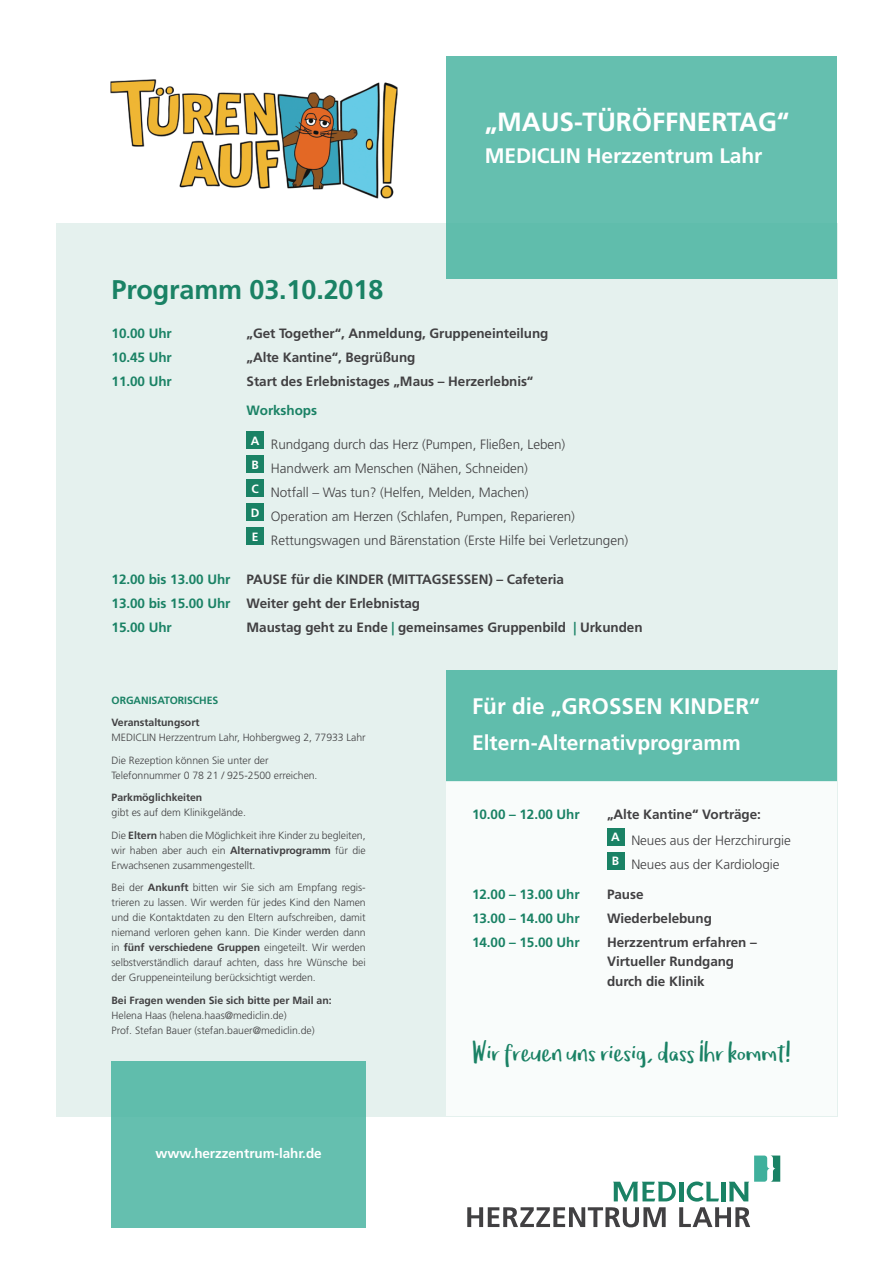
<style>
.page{position:relative;width:893px;height:1263px;background:#fff}
.page>*{position:absolute;margin:0;border:0;box-sizing:border-box;transform-origin:0 0}
.t1{font:27px "Om Telolet Om";color:#1a8265}
.t2{font:700 27px "Frutiger LT";letter-spacing:-.005em;color:#1a8265}
.t3{font:700 26.25px "Frutiger LT";letter-spacing:-.005em;color:#fff}
.t4{font:700 22.5px "Frutiger LT";color:#fff}
.t5{font:700 21px "Frutiger LT";letter-spacing:-.005em;color:#fff}
.t6{font:700 13.5px/24px "Frutiger LT";letter-spacing:-.005em;color:#414042}
.t7{font:300 13.5px/24px "Frutiger LT";letter-spacing:-.005em;color:#414042}
.t8{font:700 13.5px "Frutiger LT";letter-spacing:-.005em;color:#1a8265}
.t9{font:700 13.5px "Frutiger LT";letter-spacing:-.005em;color:#fff}
.t10{font:300 10.5px/15px "Frutiger LT";letter-spacing:-.005em;color:#414042}
.t11{font:700 10.5px "Frutiger LT";letter-spacing:-.005em;color:#414042}
.t12{font:700 10.5px "Frutiger LT";color:#1a8265}
.s1{color:#1a8265}
.s2{font-weight:700}
</style>
<div class="page">
<img style="left:110px;top:79px;width:288px;height:120px">
<div style="left:56px;top:223px;width:781px;height:893px;background:#e5f1ee"></div>
<div style="left:112px;top:1061px;width:254px;height:167px;background:#65bfaf"></div>
<div style="left:446px;top:56px;width:391px;height:223px;background:#65bfaf"></div>
<svg style="left:467px;top:1207px;width:283px;height:20px"></svg>
<hr style="left:679px;top:1182px;width:4px;height:19px;background:#1a8265">
<svg style="left:687px;top:1181px;width:32px;height:20px"></svg>
<hr style="left:721px;top:1182px;width:4px;height:19px;background:#1a8265">
<svg style="left:613px;top:1182px;width:63px;height:19px"></svg>
<svg style="left:729px;top:1155px;width:51px;height:46px"></svg>
<div style="left:247px;top:432px;width:17px;height:17px;background:#1a8265"></div>
<div style="left:247px;top:456px;width:17px;height:17px;background:#1a8265"></div>
<div style="left:247px;top:480px;width:17px;height:17px;background:#1a8265"></div>
<div style="left:247px;top:504px;width:17px;height:17px;background:#1a8265"></div>
<div style="left:247px;top:528px;width:17px;height:17px;background:#1a8265"></div>
<div style="left:446px;top:670px;width:391px;height:111px;background:#60bdac"></div>
<div style="left:446px;top:781px;width:391px;height:335px;background:#fff"></div>
<div style="left:607px;top:828px;width:17px;height:17px;background:#1a8265"></div>
<div style="left:607px;top:852px;width:17px;height:17px;background:#1a8265"></div>
<h2 class="t3" style="left:485px;top:106px;width:306px">„MAUS-TÜRÖFFNERTAG“</h2>
<h3 class="t5" style="left:485px;top:143px;width:279px">MediClin Herzzentrum Lahr</h3>
<h1 class="t2" style="left:112px;top:274px;width:273px">Programm 03.10.2018</h1>
<p class="t8" style="left:112px;top:325px;width:62px">10.00 Uhr</p>
<p class="t6" style="left:247px;top:321px;width:303px">„Get Together“, Anmeldung, Gruppeneinteilung</p>
<p class="t8" style="left:112px;top:349px;width:62px">10.45 Uhr</p>
<p class="t6" style="left:247px;top:345px;width:170px">„Alte Kantine“, Begrüßung</p>
<p class="t8" style="left:112px;top:373px;width:62px">11.00 Uhr</p>
<p class="t6" style="left:247px;top:369px;width:288px">Start des Erlebnistages „Maus – Herzerlebnis“</p>
<p class="t8" style="left:247px;top:402px;width:72px">Workshops</p>
<p class="t7" style="left:251px;top:432px;width:379px"><sup>A</sup> Rundgang durch das Herz (Pumpen, Fließen, Leben)<br><sup>B</sup> Handwerk am Menschen (Nähen, Schneiden)<br><sup>C</sup> Notfall – Was tun? (Helfen, Melden, Machen)<br><sup>D</sup> Operation am Herzen (Schlafen, Pumpen, Reparieren)<br><sup>E</sup> Rettungswagen und Bärenstation (Erste Hilfe bei Verletzungen)</p>
<p class="t6" style="left:112px;top:567px;width:454px"><span class="s1">12.00 bis 13.00 Uhr</span> PAUSE für die KINDER (MITTAGSESSEN) – Cafeteria<br><span class="s1">13.00 bis 15.00 Uhr</span> Weiter geht der Erlebnistag<br><span class="s1">15.00 Uhr</span></p>
<p class="t6" style="left:247px;top:615px;width:397px">Maustag geht zu Ende <span class="s1">|</span> gemeinsames Gruppenbild <span class="s1">|</span> Urkunden</p>
<p class="t12" style="left:112px;top:694px;width:16px">Organ</p>
<p class="t12" style="left:149px;top:694px;width:11px">isator</p>
<p class="t12" style="left:184px;top:694px;width:10px">isches</p>
<p class="t11" style="left:112px;top:716px;width:89px">Veranstaltungsort</p>
<p class="t10" style="left:112px;top:726px;width:256px;line-height:22.5px">MediClin Herzzentrum Lahr, Hohbergweg 2, 77933 Lahr<br>Die Rezeption können Sie unter der</p>
<p class="t10" style="left:112px;top:768px;width:207px">Telefonnummer 0 78 21 / 925-2500 erreichen.</p>
<p class="t11" style="left:112px;top:791px;width:92px">Parkmöglichkeiten</p>
<p class="t10" style="left:112px;top:801px;width:256px;line-height:22.5px">gibt es auf dem Klinikgelände.<br>Die <span class="s2">Eltern</span> haben die Möglichkeit ihre Kinder zu begleiten,</p>
<p class="t10" style="left:112px;top:843px;width:256px">wir haben aber auch ein <span class="s2">Alternativprogramm</span> für die<br>Erwachsenen zusammengestellt.</p>
<p class="t10" style="left:112px;top:880px;width:256px;text-align:justify">Bei der <span class="s2">Ankunft</span> bitten wir Sie sich am Empfang regis&shy;trieren zu lassen. Wir werden für jedes Kind den Namen und die Kontaktdaten zu den Eltern aufschreiben, damit niemand verloren gehen kann. Die Kinder werden dann in <span class="s2">fünf verschiedene Gruppen</span> eingeteilt. Wir werden selbstverständlich darauf achten, dass hre Wünsche bei der Gruppeneinteilung berücksichtigt werden.</p>
<p class="t11" style="left:112px;top:994px;width:222px">Bei Fragen wenden Sie sich bitte per Mail an:</p>
<p class="t10" style="left:112px;top:1008px;width:205px">Helena Haas (helena.haas@mediclin.de)<br>Prof. Stefan Bauer (stefan.bauer@mediclin.de)</p>
<p class="t9" style="left:156px;top:1145px;width:168px">www.herzzentrum-lahr.de</p>
<h3 class="t4" style="left:472px;top:693px;width:289px">Für die „GROSSEN KINDER“</h3>
<h3 class="t5" style="left:472px;top:730px;width:270px">Eltern-Alternativprogramm</h3>
<p class="t8" style="left:472px;top:806px;width:109px">10.00 – 12.00 Uhr</p>
<p class="t7" style="left:611px;top:801px;width:181px;line-height:26.2px;text-indent:-4px"><span class="s2">„Alte Kantine“ Vorträge:<br></span><sup>A</sup> Neues aus der Herzchirurgie</p>
<p class="t7" style="left:612px;top:853px;width:169px"><sup>B</sup> Neues aus der Kardiologie</p>
<p class="t8" style="left:472px;top:886px;width:109px">12.00 – 13.00 Uhr</p>
<p class="t6" style="left:607px;top:882px;width:38px">Pause</p>
<p class="t8" style="left:472px;top:910px;width:109px">13.00 – 14.00 Uhr</p>
<p class="t6" style="left:607px;top:906px;width:106px">Wiederbelebung</p>
<p class="t8" style="left:472px;top:934px;width:109px">14.00 – 15.00 Uhr</p>
<p class="t6" style="left:607px;top:932px;width:151px;line-height:19.5px">Herzzentrum erfahren –<br>Virtueller Rundgang durch die Klinik</p>
<h1 class="t1" style="left:472px;top:1037px;width:320px">Wir freuen uns riesig, dass Ihr kommt!</h1>
</div>
